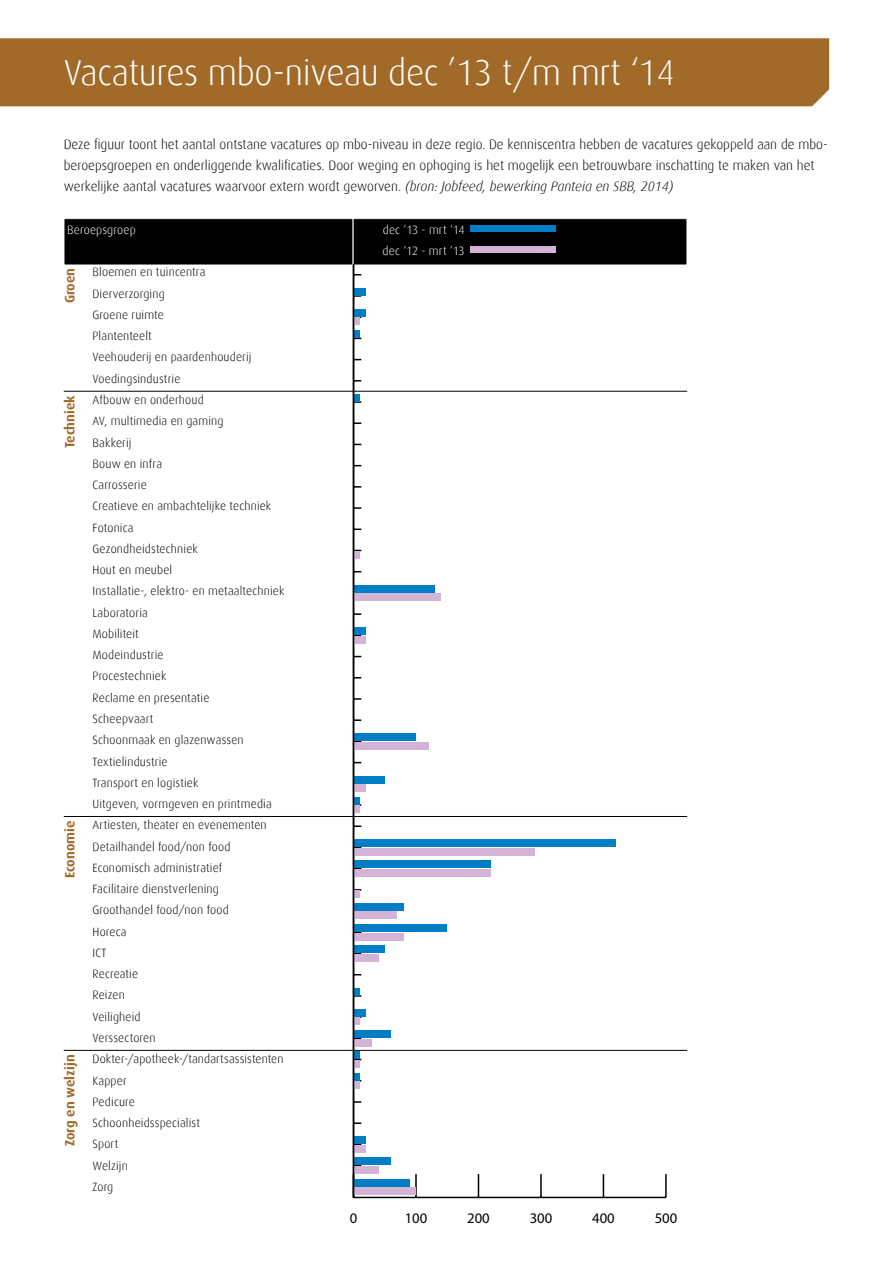
<style>
.page{position:relative;width:893px;height:1263px;background:#fff}
.page>*{position:absolute;margin:0;border:0;box-sizing:border-box;transform-origin:0 0}
.t1{font:300 36px "Dax";letter-spacing:-.01em;color:#fff}
.t2{font:14.7px "Myriad Pro";color:#000}
.t3{font:300 13.5px/21.3px "Dax";color:#000}
.t4{font:700 13.5px "Dax";color:#a26a29}
.t5{font:300 12px/21.3px "Dax";letter-spacing:.015em;color:#000}
.t6{font:300 12px/21.3px "Dax";letter-spacing:.015em;color:#fff}
.s1{font-style:italic}
</style>
<div class="page">
<div style="left:0;top:38px;width:829px;height:68px;background:#a26a29"></div>
<hr style="left:64px;top:391px;width:623px;height:1px;background:#000">
<hr style="left:64px;top:816px;width:623px;height:1px;background:#000">
<hr style="left:64px;top:1050px;width:623px;height:1px;background:#000">
<div style="left:64px;top:219px;width:289px;height:46px;background:#000"></div>
<div style="left:64px;top:218px;width:289px;height:47px;border:1px solid #fff"></div>
<div style="left:353px;top:219px;width:334px;height:46px;background:#000"></div>
<div style="left:353px;top:218px;width:334px;height:47px;border:1px solid #fff"></div>
<div style="left:471px;top:225px;width:85px;height:6px;background:#007dc5"></div>
<div style="left:471px;top:246px;width:85px;height:7px;background:#d3b4d6"></div>
<hr style="left:353px;top:1197px;width:313px;height:1px;background:#000">
<hr style="left:415px;top:1174px;width:2px;height:23px;background:#000">
<svg style="left:478px;top:1174px;width:1px;height:23px"></svg>
<hr style="left:540px;top:1174px;width:2px;height:23px;background:#000">
<svg style="left:603px;top:1174px;width:1px;height:23px"></svg>
<hr style="left:665px;top:1174px;width:2px;height:23px;background:#000">
<svg style="left:354px;top:1174px;width:7px;height:23px"></svg>
<svg style="left:354px;top:1122px;width:7px;height:2px"></svg>
<svg style="left:354px;top:1101px;width:7px;height:2px"></svg>
<svg style="left:354px;top:995px;width:7px;height:2px"></svg>
<svg style="left:354px;top:825px;width:7px;height:2px"></svg>
<svg style="left:354px;top:719px;width:7px;height:2px"></svg>
<svg style="left:354px;top:698px;width:7px;height:2px"></svg>
<svg style="left:354px;top:613px;width:7px;height:2px"></svg>
<svg style="left:354px;top:528px;width:7px;height:2px"></svg>
<svg style="left:354px;top:507px;width:7px;height:2px"></svg>
<svg style="left:354px;top:486px;width:7px;height:2px"></svg>
<svg style="left:354px;top:422px;width:7px;height:2px"></svg>
<svg style="left:354px;top:380px;width:7px;height:2px"></svg>
<svg style="left:354px;top:318px;width:6px;height:7px"></svg>
<svg style="left:354px;top:551px;width:6px;height:7px"></svg>
<div style="left:353px;top:593px;width:88px;height:8px;background:#d3b4d6"></div>
<div style="left:353px;top:636px;width:13px;height:7px;background:#d3b4d6"></div>
<div style="left:353px;top:742px;width:75px;height:7px;background:#d3b4d6"></div>
<div style="left:353px;top:784px;width:13px;height:8px;background:#d3b4d6"></div>
<svg style="left:354px;top:805px;width:6px;height:8px"></svg>
<div style="left:353px;top:848px;width:182px;height:7px;background:#d3b4d6"></div>
<div style="left:353px;top:869px;width:138px;height:8px;background:#d3b4d6"></div>
<svg style="left:354px;top:890px;width:6px;height:8px"></svg>
<div style="left:353px;top:911px;width:44px;height:8px;background:#d3b4d6"></div>
<div style="left:353px;top:933px;width:50px;height:7px;background:#d3b4d6"></div>
<div style="left:353px;top:954px;width:25px;height:7px;background:#d3b4d6"></div>
<svg style="left:354px;top:1017px;width:6px;height:8px"></svg>
<div style="left:353px;top:1039px;width:19px;height:7px;background:#d3b4d6"></div>
<svg style="left:354px;top:1060px;width:6px;height:8px"></svg>
<svg style="left:354px;top:1081px;width:6px;height:8px"></svg>
<div style="left:353px;top:1145px;width:13px;height:7px;background:#d3b4d6"></div>
<div style="left:353px;top:1166px;width:25px;height:8px;background:#d3b4d6"></div>
<div style="left:353px;top:1187px;width:63px;height:8px;background:#d3b4d6"></div>
<div style="left:353px;top:288px;width:13px;height:8px;background:#007dc5"></div>
<div style="left:353px;top:309px;width:13px;height:8px;background:#007dc5"></div>
<svg style="left:354px;top:330px;width:6px;height:8px"></svg>
<svg style="left:354px;top:394px;width:6px;height:8px"></svg>
<div style="left:353px;top:585px;width:82px;height:7px;background:#007dc5"></div>
<div style="left:353px;top:627px;width:13px;height:8px;background:#007dc5"></div>
<div style="left:353px;top:733px;width:63px;height:8px;background:#007dc5"></div>
<div style="left:353px;top:776px;width:32px;height:7px;background:#007dc5"></div>
<svg style="left:354px;top:797px;width:6px;height:8px"></svg>
<div style="left:353px;top:839px;width:263px;height:8px;background:#007dc5"></div>
<div style="left:353px;top:861px;width:138px;height:7px;background:#007dc5"></div>
<div style="left:353px;top:903px;width:50px;height:8px;background:#007dc5"></div>
<div style="left:353px;top:924px;width:94px;height:8px;background:#007dc5"></div>
<div style="left:353px;top:945px;width:32px;height:8px;background:#007dc5"></div>
<svg style="left:354px;top:988px;width:6px;height:7px"></svg>
<div style="left:353px;top:1009px;width:13px;height:8px;background:#007dc5"></div>
<div style="left:353px;top:1030px;width:38px;height:8px;background:#007dc5"></div>
<svg style="left:354px;top:1051px;width:6px;height:8px"></svg>
<svg style="left:354px;top:1073px;width:6px;height:7px"></svg>
<div style="left:353px;top:1136px;width:13px;height:8px;background:#007dc5"></div>
<div style="left:353px;top:1157px;width:38px;height:8px;background:#007dc5"></div>
<div style="left:353px;top:1179px;width:57px;height:7px;background:#007dc5"></div>
<hr style="left:353px;top:264px;width:1px;height:934px;background:#000">
<h1 class="t1" style="left:64px;top:53px;width:613px">Vacatures mbo-niveau dec ’13 t/m mrt ‘14</h1>
<p class="t3" style="left:64px;top:134px;width:765px">Deze figuur toont het aantal ontstane vacatures op mbo-niveau in deze regio. De kenniscentra hebben de vacatures gekoppeld aan de mbo&shy;beroepsgroepen en onderliggende kwalificaties. Door weging en ophoging is het mogelijk een betrouwbare inschatting te maken van het werkelijke aantal vacatures waarvoor extern wordt geworven. <span class="s1">(bron: Jobfeed, bewerking Panteia en SBB, 2014)</span></p>
<p class="t6" style="left:67px;top:219px;width:70px">Beroepsgroep</p>
<p class="t4" style="left:62px;top:303px;width:37px;rotate:-90deg">Groen</p>
<p class="t4" style="left:62px;top:448px;width:54px;rotate:-90deg">Techniek</p>
<p class="t4" style="left:62px;top:878px;width:59px;rotate:-90deg">Economie</p>
<p class="t4" style="left:62px;top:1146px;width:93px;rotate:-90deg">Zorg en welzijn</p>
<p class="t5" style="left:92px;top:262px;width:193px">Bloemen en tuincentra<br>Dierverzorging<br>Groene ruimte<br>Plantenteelt<br>Veehouderij en paardenhouderij<br>Voedingsindustrie<br>Afbouw en onderhoud<br>AV, multimedia en gaming<br>Bakkerij<br>Bouw en infra<br>Carrosserie<br>Creatieve en ambachtelijke techniek<br>Fotonica<br>Gezondheidstechniek<br>Hout en meubel<br>Installatie-, elektro- en metaaltechniek<br>Laboratoria<br>Mobiliteit<br>Modeindustrie<br>Procestechniek<br>Reclame en presentatie<br>Scheepvaart<br>Schoonmaak en glazenwassen<br>Textielindustrie<br>Transport en logistiek<br>Uitgeven, vormgeven en printmedia<br>Artiesten, theater en evenementen<br>Detailhandel food/non food<br>Economisch administratief<br>Facilitaire dienstverlening<br>Groothandel food/non food<br>Horeca<br>ICT<br>Recreatie<br>Reizen<br>Veiligheid<br>Verssectoren<br>Dokter-/apotheek-/tandartsassistenten<br>Kapper<br>Pedicure<br>Schoonheidsspecialist<br>Sport<br>Welzijn<br>Zorg</p>
<p class="t6" style="left:383px;top:219px;width:83px">dec ‘13 - mrt ‘14 dec ‘12 - mrt ‘13</p>
<p class="t2" style="left:350px;top:1209px;width:9px">0</p>
<p class="t2" style="left:405px;top:1209px;width:24px">100</p>
<p class="t2" style="left:467px;top:1209px;width:24px">200</p>
<p class="t2" style="left:530px;top:1209px;width:24px">300</p>
<p class="t2" style="left:592px;top:1209px;width:24px">400</p>
<p class="t2" style="left:655px;top:1209px;width:24px">500</p>
</div>
